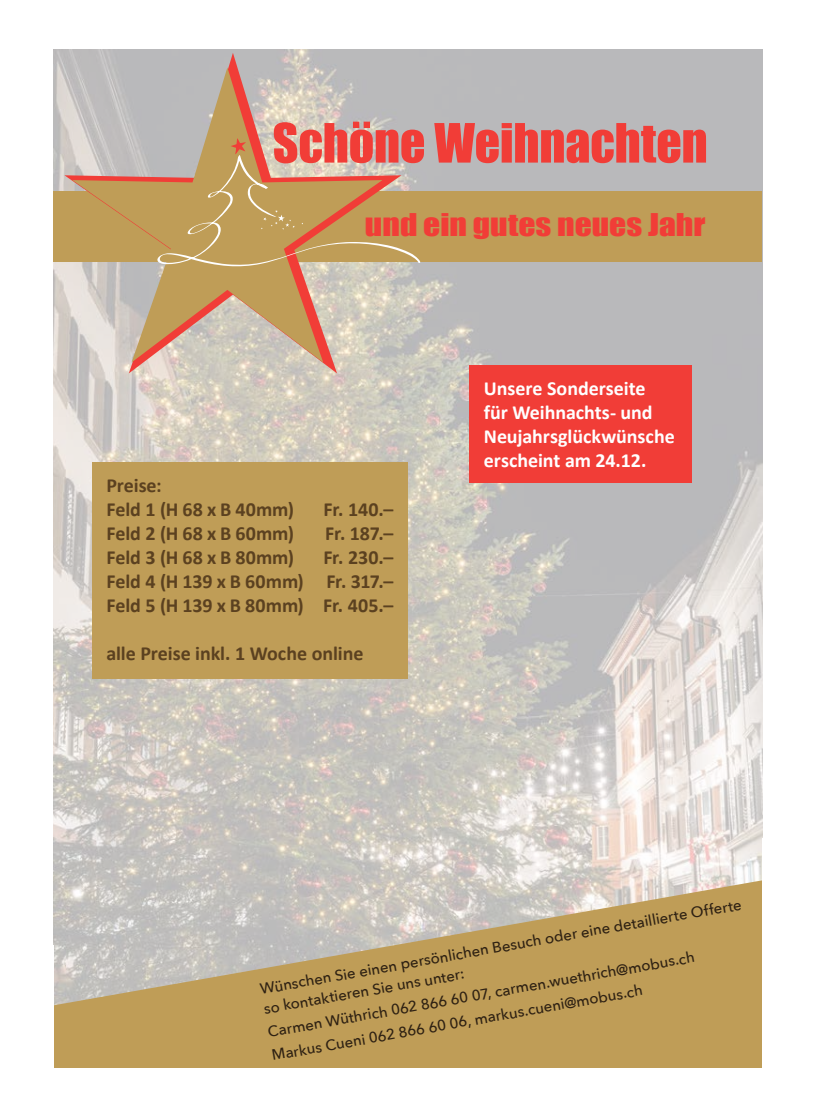
<style>
.page{position:relative;width:833px;height:1117px;background:#fff}
.page>*{position:absolute;margin:0;border:0;box-sizing:border-box;transform-origin:0 0}
.t1{font:50px "Impact";letter-spacing:-.005em;color:#f13d37}
.t2{font:28.75px "Impact";color:#f13d37;scale:1.16 1}
.t3{font:700 20px/24px "Calibri";letter-spacing:-.005em;color:#5b4120}
.t4{font:700 20px/24px "Calibri";letter-spacing:-.005em;color:#fff}
.t5{font:500 15px/20px "Avenir Next";color:#2e2113}
</style>
<div class="page">
<img style="left:53px;top:50px;width:709px;height:828px">
<div style="left:53px;top:191px;width:708px;height:71px;background:#bf9d57"></div>
<svg style="left:64px;top:53px;width:337px;height:320px;background:#c8c1ba"></svg>
<svg style="left:72px;top:67px;width:310px;height:295px;background:#c9b59e"></svg>
<svg style="left:157px;top:138px;width:263px;height:128px"></svg>
<svg style="left:53px;top:878px;width:709px;height:190px;background:#c2ab7b"></svg>
<div style="left:469px;top:365px;width:223px;height:117px;background:#f13d37"></div>
<div style="left:92px;top:462px;width:315px;height:217px;background:#bf9d57"></div>
<h1 class="t1" style="left:272px;top:104px;width:436px">Schöne Weihnachten</h1>
<h2 class="t2" style="left:365px;top:202px;width:295px">und ein gutes neues Jahr</h2>
<h3 class="t3" style="left:106px;top:472px;width:189px">Preise:<br>Feld 1 (H 68 x B 40mm)</h3>
<h3 class="t3" style="left:323px;top:496px;width:71px">Fr. 140.–</h3>
<h3 class="t3" style="left:106px;top:520px;width:189px">Feld 2 (H 68 x B 60mm)</h3>
<h3 class="t3" style="left:325px;top:520px;width:70px">Fr. 187.–</h3>
<h3 class="t3" style="left:106px;top:544px;width:189px">Feld 3 (H 68 x B 80mm)</h3>
<h3 class="t3" style="left:106px;top:544px;width:289px;text-align:justify;text-indent:217px">Fr. 230.– Feld 4 (H 139 x B 60mm) Fr. 317.– Feld 5 (H 139 x B 80mm) Fr. 405.–</h3>
<h3 class="t3" style="left:106px;top:640px;width:258px">alle Preise inkl. 1 Woche online</h3>
<h3 class="t4" style="left:484px;top:376px;width:192px">Unsere Sonderseite<br>für Weihnachts- und<br>Neujahrsglückwünsche erscheint am 24.12.</h3>
<p class="t5" style="left:258px;top:978px;width:490px;rotate:-10deg">Wünschen Sie einen persönlichen Besuch oder eine detaillierte Offerte so kontaktieren Sie uns unter:</p>
<p class="t5" style="left:266px;top:1019px;width:434px;line-height:23.5px;rotate:-10deg">Carmen Wüthrich 062 866 60 07, carmen.wuethrich@mobus.ch<br>Markus Cueni 062 866 60 06, markus.cueni@mobus.ch</p>
</div>
